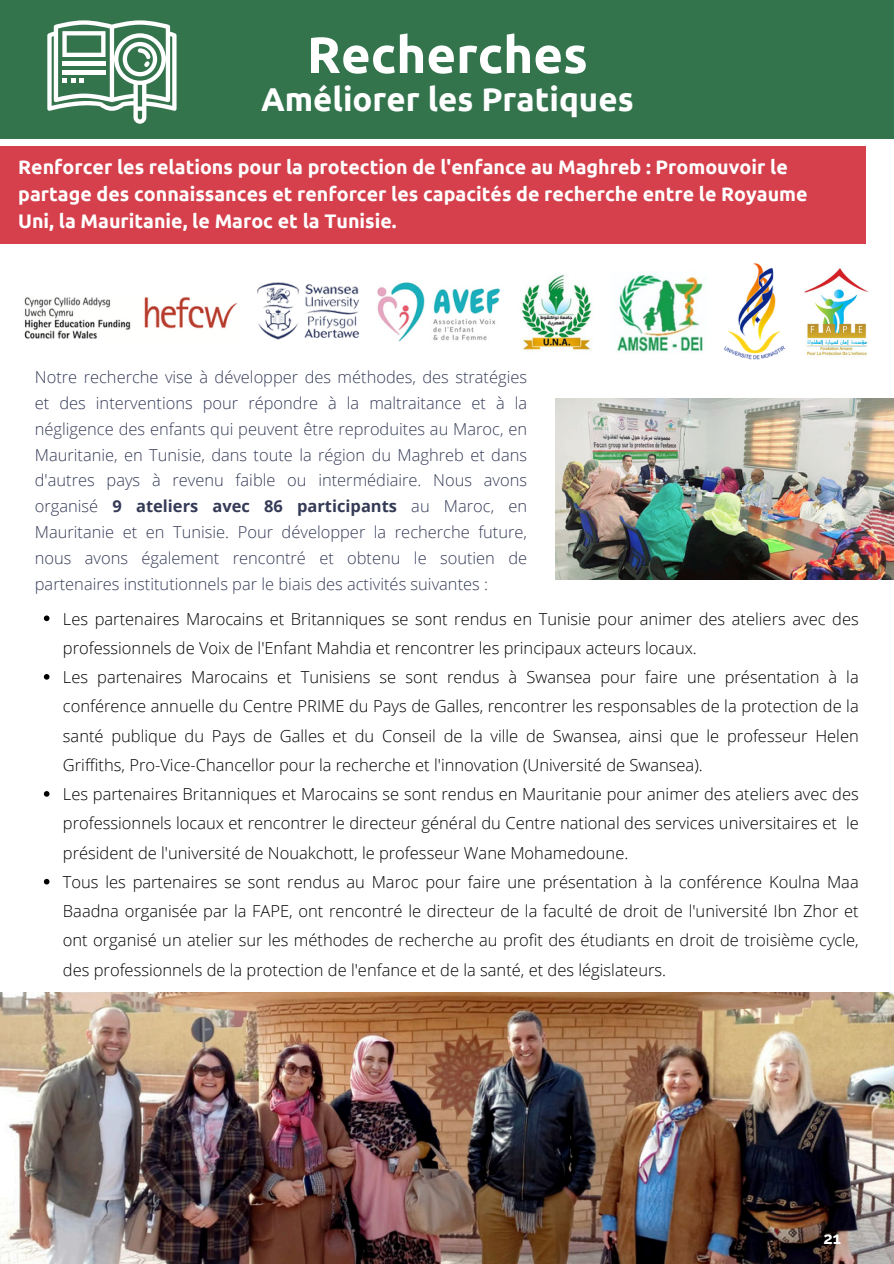
<style>
.page{position:relative;width:894px;height:1264px;background:#fff}
.page>*{position:absolute;margin:0;border:0;box-sizing:border-box;transform-origin:0 0}
.t1{font:700 51px "Ubuntu";color:#fff}
.t2{font:700 33px "Ubuntu";color:#fff}
.t3{font:700 19.65px/27px "Ubuntu";color:#fff}
.t4{font:300 16.5px/29.2px "Open Sans";color:#000;text-align:justify}
.t5{font:300 16.5px/25.8px "Open Sans";color:#353b57;text-align:justify}
.t6{font:700 16.5px "Raleway";color:#fff}
.s1{font-weight:700}
</style>
<div class="page">
<div style="left:0;top:0;width:893px;height:139px;background:#33744d"></div>
<svg style="left:47px;top:20px;width:129px;height:104px"></svg>
<div style="left:0;top:146px;width:865px;height:98px;background:#d5404c"></div>
<img style="left:0;top:992px;width:893px;height:271px">
<img style="left:556px;top:398px;width:337px;height:181px">
<img style="left:257px;top:282px;width:103px;height:58px">
<img style="left:804px;top:268px;width:65px;height:88px">
<img style="left:377px;top:282px;width:124px;height:60px">
<img style="left:724px;top:263px;width:62px;height:97px">
<img style="left:24px;top:296px;width:214px;height:43px">
<img style="left:521px;top:274px;width:71px;height:77px">
<img style="left:617px;top:274px;width:86px;height:78px">
<svg style="left:44px;top:615px;width:5px;height:6px"></svg>
<svg style="left:44px;top:674px;width:5px;height:5px"></svg>
<svg style="left:44px;top:791px;width:5px;height:5px"></svg>
<svg style="left:44px;top:878px;width:5px;height:6px"></svg>
<h1 class="t1" style="left:307px;top:25px;width:282px">Recherches</h1>
<h1 class="t2" style="left:261px;top:80px;width:374px">Améliorer les Pratiques</h1>
<p class="t3" style="left:18px;top:153px;width:790px">Renforcer les relations pour la protection de l'enfance au Maghreb : Promouvoir le partage des connaissances et renforcer les capacités de recherche entre le Royaume<br>Uni, la Mauritanie, le Maroc et la Tunisie.</p>
<h2 class="t5" style="left:35px;top:363px;width:493px">Notre recherche vise à développer des méthodes, des stratégies et des interventions pour répondre à la maltraitance et à la négligence des enfants qui peuvent être reproduites au Maroc, en Mauritanie, en Tunisie, dans toute la région du Maghreb et dans d'autres pays à revenu faible ou intermédiaire. Nous avons organisé <span class="s1">9 ateliers avec 86 participants</span> au Maroc, en Mauritanie et en Tunisie. Pour développer la recherche future, nous avons également rencontré et obtenu le soutien de partenaires institutionnels par le biais des activités suivantes :</h2>
<p class="t4" style="left:63px;top:603px;width:797px">Les partenaires Marocains et Britanniques se sont rendus en Tunisie pour animer des ateliers avec des professionnels de Voix de l'Enfant Mahdia et rencontrer les principaux acteurs locaux.</p>
<p class="t4" style="left:63px;top:662px;width:797px">Les partenaires Marocains et Tunisiens se sont rendus à Swansea pour faire une présentation à la conférence annuelle du Centre PRIME du Pays de Galles, rencontrer les responsables de la protection de la santé publique du Pays de Galles et du Conseil de la ville de Swansea, ainsi que le professeur Helen Griffiths, Pro-Vice-Chancellor pour la recherche et l'innovation (Université de Swansea).</p>
<p class="t4" style="left:63px;top:779px;width:797px">Les partenaires Britanniques et Marocains se sont rendus en Mauritanie pour animer des ateliers avec des professionnels locaux et rencontrer le directeur général du Centre national des services universitaires et le président de l'université de Nouakchott, le professeur Wane Mohamedoune.</p>
<p class="t4" style="left:63px;top:866px;width:797px">Tous les partenaires se sont rendus au Maroc pour faire une présentation à la conférence Koulna Maa Baadna organisée par la FAPE, ont rencontré le directeur de la faculté de droit de l'université Ibn Zhor et ont organisé un atelier sur les méthodes de recherche au profit des étudiants en droit de troisième cycle, des professionnels de la protection de l'enfance et de la santé, et des législateurs.</p>
<p class="t6" style="left:823px;top:1227px;width:11px">3</p>
<p class="t6" style="left:823px;top:1228px;width:19px">21</p>
</div>
